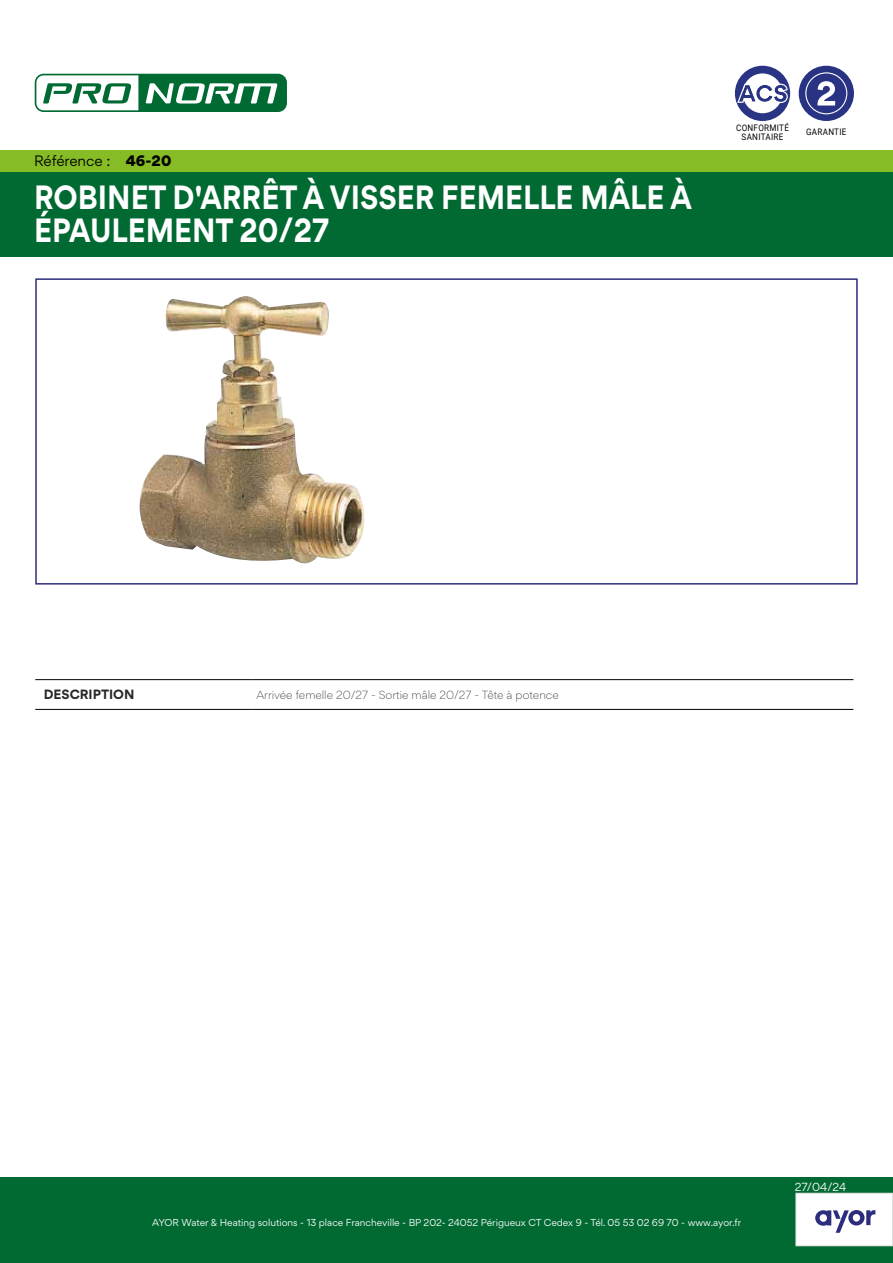
<style>
.page{position:relative;width:893px;height:1263px;background:#fff}
.page>*{position:absolute;margin:0;border:0;box-sizing:border-box;transform-origin:0 0}
.t1{font:700 30px/33px "Gordita";color:#fff;scale:.9 1}
.t2{font:13.5px "Gordita";letter-spacing:-.005em;color:#000}
.t3{font:700 12px "Gordita";color:#282827}
.t4{font:300 10.5px "Gordita";color:#282827}
.t5{font:10.5px "Gordita";color:#fff}
.t6{font:9px "Gordita";color:#fff}
.t7{font:9px/9px "Roboto";letter-spacing:.035em;color:#000;text-align:center;scale:.9 1}
.s1{font-weight:900}
</style>
<div class="page">
<div style="left:0;top:1178px;width:893px;height:85px;background:#006a32"></div>
<div style="left:796px;top:1193px;width:97px;height:53px;background:#fff"></div>
<div style="left:795px;top:1193px;width:98px;height:53px;border:1px solid #dadada"></div>
<img style="left:139px;top:296px;width:226px;height:268px">
<div style="left:0;top:171px;width:893px;height:85px;background:#006a32"></div>
<div style="left:35px;top:278px;width:823px;height:307px;border:2px solid #2d2d7e"></div>
<svg style="left:815px;top:1210px;width:60px;height:23px"></svg>
<div style="left:0;top:150px;width:893px;height:21px;background:#86bc25"></div>
<div style="left:735px;top:66px;width:55px;height:55px;background:#293584;border-radius:50%"></div>
<div style="left:743px;top:73px;width:39px;height:40px;background:#fff;border-radius:50%"></div>
<svg style="left:737px;top:84px;width:51px;height:19px"></svg>
<div style="left:799px;top:66px;width:55px;height:55px;background:#293384;border-radius:50%"></div>
<svg style="left:805px;top:72px;width:42px;height:42px"></svg>
<svg style="left:34px;top:73px;width:253px;height:39px"></svg>
<hr style="left:35px;top:679px;width:217px;height:1px;background:#000">
<hr style="left:252px;top:679px;width:601px;height:1px;background:#000">
<hr style="left:35px;top:709px;width:217px;height:1px;background:#000">
<hr style="left:252px;top:709px;width:601px;height:1px;background:#000">
<h2 class="t2" style="left:34px;top:151px;width:139px">Référence : <span class="s1">46-20</span></h2>
<h1 class="t1" style="left:34px;top:181px;width:732px">ROBINET D'ARRÊT À VISSER FEMELLE MÂLE À<br>ÉPAULEMENT 20/27</h1>
<p class="t7" style="left:736px;top:122px;width:60px">CONFORMITÉ<br>SANITAIRE</p>
<p class="t7" style="left:806px;top:127px;width:46px">GARANTIE</p>
<h3 class="t3" style="left:44px;top:685px;width:92px">DESCRIPTION</h3>
<p class="t4" style="left:256px;top:687px;width:304px">Arrivée femelle 20/27 - Sortie mâle 20/27 - Tête à potence</p>
<p class="t5" style="left:795px;top:1179px;width:53px">27/04/24</p>
<p class="t6" style="left:152px;top:1216px;width:590px">AYOR Water &amp; Heating solutions - 13 place Francheville - BP 202- 24052 Périgueux CT Cedex 9 - Tél. 05 53 02 69 70 - www.ayor.fr</p>
</div>
